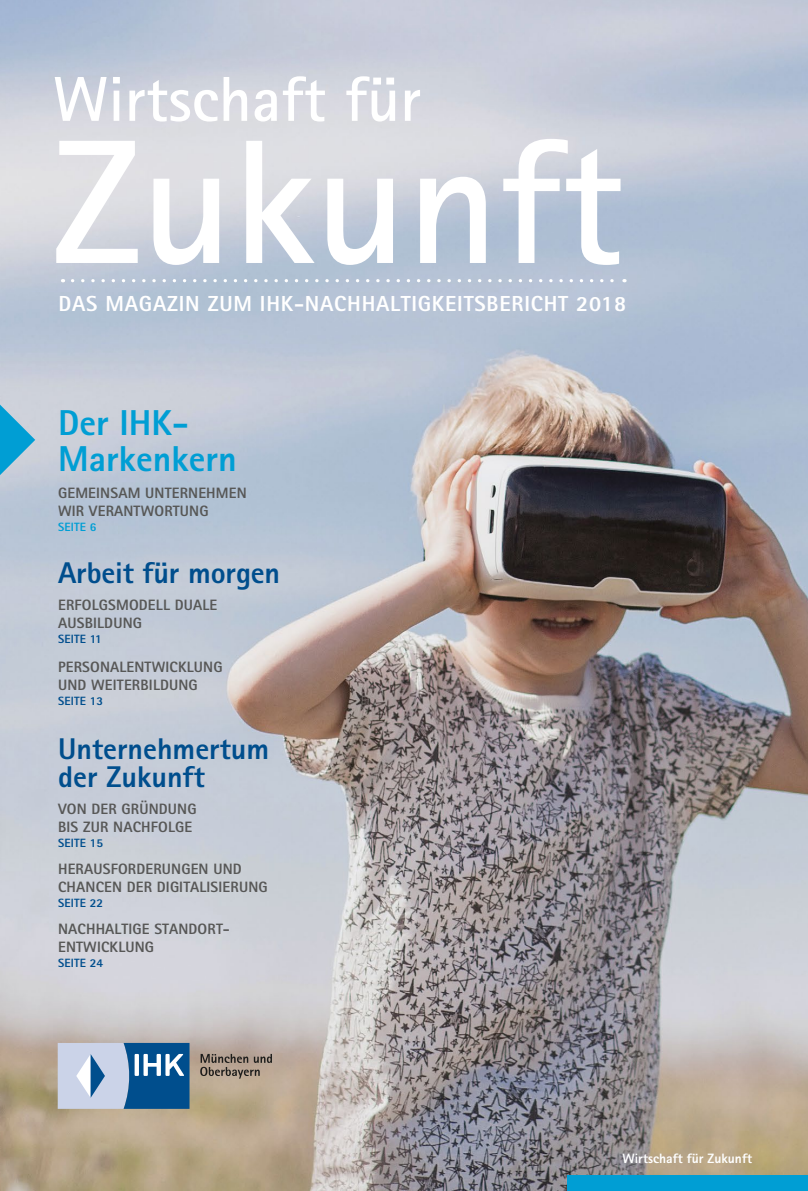
<style>
.page{position:relative;width:808px;height:1191px;background:#fff}
.page>*{position:absolute;margin:0;border:0;box-sizing:border-box;transform-origin:0 0}
.t1{font:700 177px "Rotis Sans Serif Std";color:#fff}
.t2{font:700 63.6px "Rotis Sans Serif Std";color:#fff}
.t3{font:800 36px/36px "Rotis Sans Serif Std";color:#009ed4}
.t4{font:800 30px/27px "Rotis Sans Serif Std";color:#004e8d}
.t5{font:800 21.75px "Rotis Sans Serif Std";letter-spacing:.035em;color:#fff}
.t6{font:800 15px/18px "Rotis Sans Serif Std";letter-spacing:.01em;color:#575756}
.t7{font:800 13.5px "Rotis Sans Serif Std";color:#fff}
.t8{font:800 12px "Rotis Sans Serif Std";letter-spacing:.01em;color:#004e8d}
.t9{font:800 12px "Rotis Sans Serif Std";letter-spacing:.01em;color:#009ed4}
</style>
<div class="page">
<img style="left:0;top:0;width:808px;height:1191px">
<svg style="left:58px;top:1043px;width:131px;height:65px;background:#759cc1"></svg>
<svg style="left:200px;top:1054px;width:72px;height:24px;background:#918275"></svg>
<div style="left:568px;top:1175px;width:240px;height:16px;background:#009ed4"></div>
<svg style="left:73px;top:279px;width:552px;height:3px"></svg>
<svg style="left:0;top:404px;width:35px;height:71px;background:#66b7d6"></svg>
<h2 class="t2" style="left:53px;top:59px;width:370px">Wirtschaft für</h2>
<h1 class="t1" style="left:53px;top:91px;width:572px">Zukunft</h1>
<h3 class="t5" style="left:59px;top:290px;width:569px">DAS MAGAZIN ZUM IHK-NACHHALTIGKEITSBERICHT 2018</h3>
<h3 class="t3" style="left:58px;top:404px;width:180px">Der IHK-<br>Markenkern</h3>
<p class="t6" style="left:58px;top:484px;width:190px">GEMEINSAM UNTERNEHMEN<br>WIR VERANTWORTUNG</p>
<p class="t9" style="left:58px;top:519px;width:40px">SEITE 6</p>
<h3 class="t4" style="left:58px;top:559px;width:224px">Arbeit für morgen</h3>
<p class="t6" style="left:58px;top:596px;width:161px">ERFOLGSMODELL DUALE<br>AUSBILDUNG</p>
<p class="t8" style="left:58px;top:631px;width:45px">SEITE 11</p>
<p class="t6" style="left:58px;top:657px;width:166px">PERSONALENTWICKLUNG<br>UND WEITERBILDUNG</p>
<p class="t8" style="left:58px;top:693px;width:47px">SEITE 13</p>
<h3 class="t4" style="left:58px;top:735px;width:213px">Unternehmertum der Zukunft</h3>
<p class="t6" style="left:58px;top:799px;width:140px">VON DER GRÜNDUNG<br>BIS ZUR NACHFOLGE</p>
<p class="t8" style="left:58px;top:835px;width:47px">SEITE 15</p>
<p class="t6" style="left:58px;top:859px;width:211px">HERAUSFORDERUNGEN UND<br>CHANCEN DER DIGITALISIERUNG</p>
<p class="t8" style="left:58px;top:895px;width:47px">SEITE 22</p>
<p class="t6" style="left:58px;top:919px;width:173px">NACHHALTIGE STANDORT-<br>ENTWICKLUNG</p>
<p class="t8" style="left:58px;top:955px;width:47px">SEITE 24</p>
<p class="t7" style="left:622px;top:1149px;width:131px">Wirtschaft für Zukunft</p>
</div>
